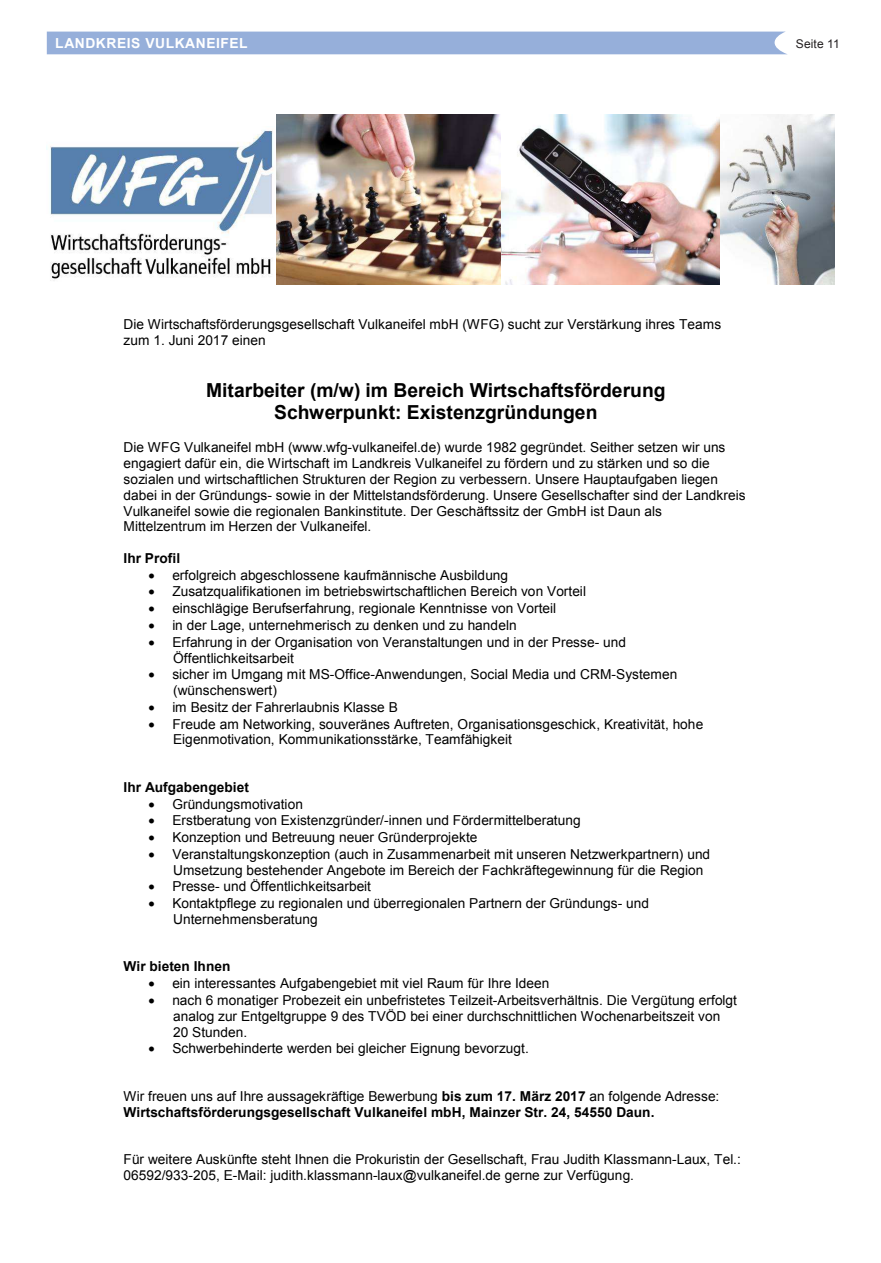
<style>
.page{position:relative;width:881px;height:1263px;background:#fff}
.page>*{position:absolute;margin:0;border:0;box-sizing:border-box;transform-origin:0 0}
.t1{font:700 19.35px/22px "Arial";color:#000;text-align:center}
.t2{font:700 13.8px "Arial";letter-spacing:.04em;color:#fff}
.t3{font:13.65px/15.8px "Arial";color:#000}
.t4{font:700 13.65px/15.9px "Arial";letter-spacing:.005em;color:#000}
.t5{font:12px "Arial";letter-spacing:.01em;color:#231f20}
.s1{font-weight:400}
</style>
<div class="page">
<div style="left:47px;top:32px;width:740px;height:22px;background:#96afda"></div>
<img style="left:50px;top:127px;width:227px;height:157px">
<img style="left:277px;top:114px;width:224px;height:171px">
<img style="left:501px;top:114px;width:332px;height:171px">
<p class="t2" style="left:55px;top:34px;width:194px">LANDKREIS VULKANEIFEL</p>
<p class="t5" style="left:795px;top:36px;width:45px">Seite 11</p>
<p class="t3" style="left:124px;top:316px;width:598px">Die Wirtschaftsförderungsgesellschaft Vulkaneifel mbH (WFG) sucht zur Verstärkung ihres Teams zum 1. Juni 2017 einen</p>
<p class="t1" style="left:206px;top:380px;width:461px">Mitarbeiter (m/w) im Bereich Wirtschaftsförderung<br>Schwerpunkt: Existenzgründungen</p>
<p class="t3" style="left:124px;top:440px;width:623px">Die WFG Vulkaneifel mbH (www.wfg-vulkaneifel.de) wurde 1982 gegründet. Seither setzen wir uns engagiert dafür ein, die Wirtschaft im Landkreis Vulkaneifel zu fördern und zu stärken und so die sozialen und wirtschaftlichen Strukturen der Region zu verbessern. Unsere Hauptaufgaben liegen dabei in der Gründungs- sowie in der Mittelstandsförderung. Unsere Gesellschafter sind der Landkreis Vulkaneifel sowie die regionalen Bankinstitute. Der Geschäftssitz der GmbH ist Daun als Mittelzentrum im Herzen der Vulkaneifel.</p>
<p class="t4" style="left:124px;top:550px;width:58px">Ihr Profil</p>
<p class="t3" style="left:148px;top:567px;width:361px">• erfolgreich abgeschlossene kaufmännische Ausbildung</p>
<p class="t3" style="left:148px;top:584px;width:439px">• Zusatzqualifikationen im betriebswirtschaftlichen Bereich von Vorteil</p>
<p class="t3" style="left:148px;top:601px;width:409px">• einschlägige Berufserfahrung, regionale Kenntnisse von Vorteil</p>
<p class="t3" style="left:148px;top:617px;width:369px">• in der Lage, unternehmerisch zu denken und zu handeln</p>
<p class="t3" style="left:173px;top:634px;width:454px;text-indent:-25px">• Erfahrung in der Organisation von Veranstaltungen und in der Presse- und<br>Öffentlichkeitsarbeit</p>
<p class="t3" style="left:173px;top:667px;width:505px;text-indent:-25px">• sicher im Umgang mit MS-Office-Anwendungen, Social Media und CRM-Systemen (wünschenswert)</p>
<p class="t3" style="left:148px;top:699px;width:251px">• im Besitz der Fahrerlaubnis Klasse B</p>
<p class="t3" style="left:173px;top:716px;width:531px;text-indent:-25px">• Freude am Networking, souveränes Auftreten, Organisationsgeschick, Kreativität, hohe<br>Eigenmotivation, Kommunikationsstärke, Teamfähigkeit</p>
<p class="t4" style="left:124px;top:779px;width:127px">Ihr Aufgabengebiet</p>
<p class="t3" style="left:148px;top:796px;width:156px">• Gründungsmotivation</p>
<p class="t3" style="left:148px;top:813px;width:433px">• Erstberatung von Existenzgründer/-innen und Fördermittelberatung</p>
<p class="t3" style="left:148px;top:829px;width:330px">• Konzeption und Betreuung neuer Gründerprojekte</p>
<p class="t3" style="left:173px;top:846px;width:538px;text-indent:-25px">• Veranstaltungskonzeption (auch in Zusammenarbeit mit unseren Netzwerkpartnern) und<br>Umsetzung bestehender Angebote im Bereich der Fachkräftegewinnung für die Region</p>
<p class="t3" style="left:148px;top:879px;width:224px">• Presse- und Öffentlichkeitsarbeit</p>
<p class="t3" style="left:173px;top:895px;width:477px;text-indent:-25px">• Kontaktpflege zu regionalen und überregionalen Partnern der Gründungs- und<br>Unternehmensberatung</p>
<p class="t4" style="left:123px;top:959px;width:108px">Wir bieten Ihnen</p>
<p class="t3" style="left:148px;top:976px;width:402px">• ein interessantes Aufgabengebiet mit viel Raum für Ihre Ideen</p>
<p class="t3" style="left:173px;top:992px;width:565px;text-indent:-25px">• nach 6 monatiger Probezeit ein unbefristetes Teilzeit-Arbeitsverhältnis. Die Vergütung erfolgt analog zur Entgeltgruppe 9 des TVÖD bei einer durchschnittlichen Wochenarbeitszeit von<br>20 Stunden.</p>
<p class="t3" style="left:148px;top:1041px;width:382px">• Schwerbehinderte werden bei gleicher Eignung bevorzugt.</p>
<p class="t4" style="left:123px;top:1088px;width:597px"><span class="s1">Wir freuen uns auf Ihre aussagekräftige Bewerbung</span> bis zum 17. März 2017 <span class="s1">an folgende Adresse:<br></span>Wirtschaftsförderungsgesellschaft Vulkaneifel mbH, Mainzer Str. 24, 54550 Daun.</p>
<p class="t3" style="left:123px;top:1151px;width:618px">Für weitere Auskünfte steht Ihnen die Prokuristin der Gesellschaft, Frau Judith Klassmann-Laux, Tel.:<br>06592/933-205, E-Mail: judith.klassmann-laux@vulkaneifel.de gerne zur Verfügung.</p>
</div>
